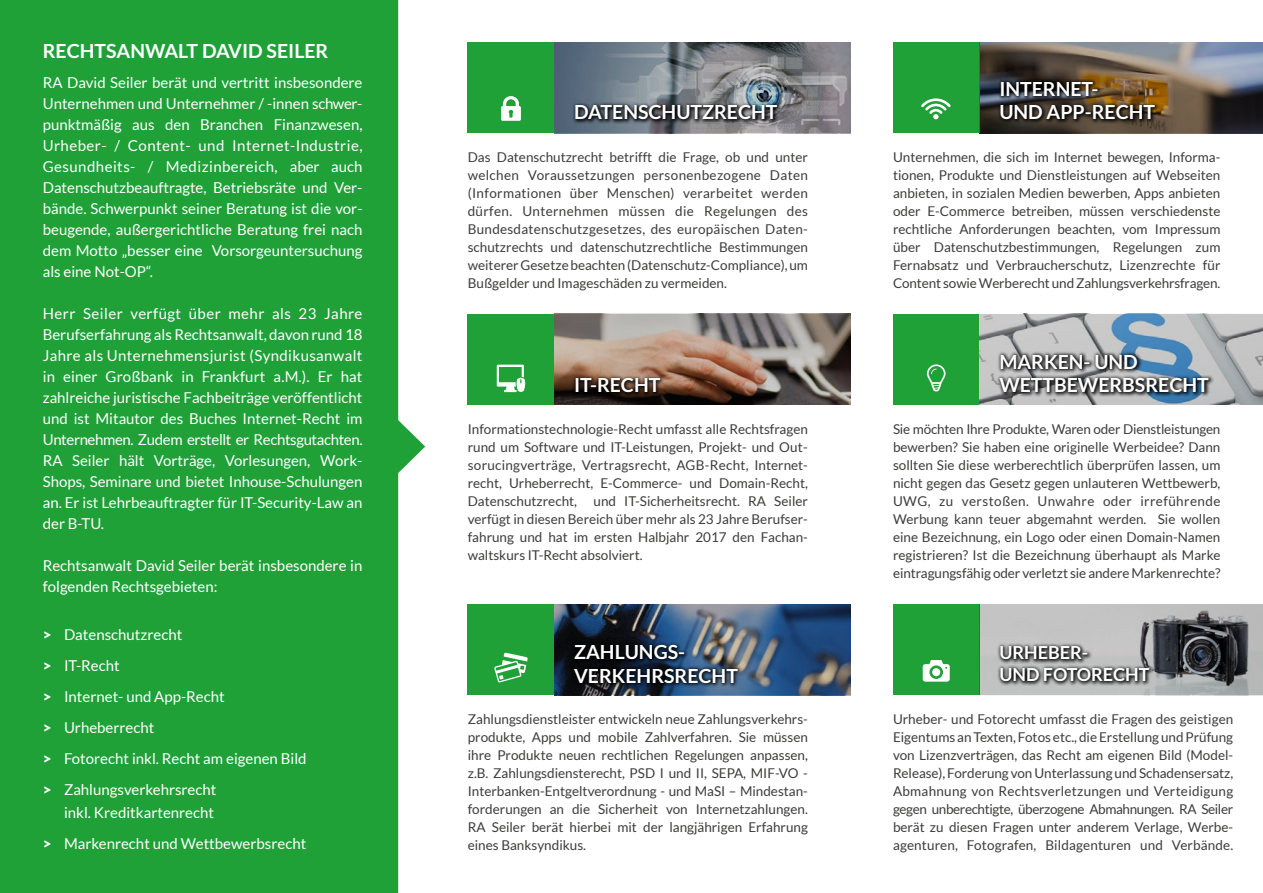
<style>
.page{position:relative;width:1263px;height:893px;background:#fff}
.page>*{position:absolute;margin:0;border:0;box-sizing:border-box;transform-origin:0 0}
.t1{font:700 19.5px/23.4px "Lato";color:#fff}
.t2{font:700 18px/21.6px "Lato";color:#fff}
.t3{font:15px/21px "Lato";color:#fff}
.t4{font:13.5px/18px "Lato";color:#3c3c3b;text-align:justify}
.s1{font-weight:900}
</style>
<div class="page">
<div style="left:893px;top:43px;width:86px;height:90px;background:#1fa138"></div>
<svg style="left:979px;top:43px;width:284px;height:90px;background:#66605b"></svg>
<div style="left:997px;top:79px;width:163px;height:46px;background:#000;opacity:.9"></div>
<svg style="left:921px;top:98px;width:30px;height:21px"></svg>
<div style="left:468px;top:43px;width:86px;height:90px;background:#1fa138"></div>
<svg style="left:554px;top:43px;width:296px;height:90px;background:#787f87"></svg>
<div style="left:572px;top:102px;width:210px;height:23px;background:#000;opacity:.9"></div>
<svg style="left:501px;top:96px;width:20px;height:25px"></svg>
<div style="left:893px;top:314px;width:86px;height:91px;background:#1fa138"></div>
<svg style="left:927px;top:364px;width:18px;height:27px"></svg>
<div style="left:468px;top:604px;width:86px;height:91px;background:#1fa138"></div>
<img style="left:554px;top:604px;width:296px;height:91px">
<div style="left:571px;top:642px;width:172px;height:46px;background:#000;opacity:.9"></div>
<svg style="left:494px;top:653px;width:34px;height:29px"></svg>
<svg style="left:554px;top:314px;width:296px;height:91px;background:#87756b"></svg>
<div style="left:572px;top:375px;width:93px;height:22px;background:#000;opacity:.9"></div>
<div style="left:893px;top:604px;width:86px;height:91px;background:#1fa138"></div>
<svg style="left:979px;top:604px;width:284px;height:91px;background:#939696"></svg>
<div style="left:997px;top:643px;width:158px;height:43px;background:#000;opacity:.9"></div>
<svg style="left:923px;top:660px;width:27px;height:22px"></svg>
<svg style="left:979px;top:314px;width:284px;height:91px;background:#acb4ba"></svg>
<div style="left:996px;top:351px;width:218px;height:46px;background:#000;opacity:.9"></div>
<div style="left:468px;top:314px;width:86px;height:91px;background:#1fa138"></div>
<div style="left:0;top:0;width:425px;height:893px;background:#1fa138"></div>
<h1 class="t1" style="left:43px;top:39px;width:287px">RECHTSANWALT DAVID SEILER</h1>
<p class="t3" style="left:43px;top:72px;width:321px;text-align:justify">RA David Seiler berät und vertritt insbesondere Unternehmen und Unternehmer / -innen schwer&shy;punktmäßig aus den Branchen Finanzwesen, Urheber- / Content- und Internet-Industrie, Gesundheits- / Medizinbereich, aber auch Datenschutzbeauftragte, Betriebsräte und Ver&shy;bände. Schwerpunkt seiner Beratung ist die vor&shy;beugende, außergerichtliche Beratung frei nach dem Motto „besser eine Vorsorgeuntersuchung als eine Not-OP“.</p>
<p class="t3" style="left:43px;top:303px;width:321px;text-align:justify">Herr Seiler verfügt über mehr als 23 Jahre Berufserfahrung als Rechtsanwalt, davon rund 18<br>Jahre als Unternehmensjurist (Syndikusanwalt in einer Großbank in Frankfurt a.M.). Er hat zahlreiche juristische Fachbeiträge veröffentlicht und ist Mitautor des Buches Internet-Recht im Unternehmen. Zudem erstellt er Rechtsgutachten.<br>RA Seiler hält Vorträge, Vorlesungen, Work-Shops, Seminare und bietet Inhouse-Schulungen an. Er ist Lehrbeauftragter für IT-Security-Law an der B-TU.</p>
<p class="t3" style="left:43px;top:555px;width:321px">Rechtsanwalt David Seiler berät insbesondere in folgenden Rechtsgebieten:</p>
<p class="t3" style="left:43px;top:619px;width:265px;line-height:31px"><span class="s1">&gt;</span> Datenschutzrecht<br><span class="s1">&gt;</span> IT-Recht<br><span class="s1">&gt;</span> Internet- und App-Recht<br><span class="s1">&gt;</span> Urheberrecht<br><span class="s1">&gt;</span> Fotorecht inkl. Recht am eigenen Bild <span class="s1">&gt;</span> Zahlungsverkehrsrecht</p>
<p class="t3" style="left:43px;top:796px;width:265px;line-height:31px;text-indent:21px">inkl. Kreditkartenrecht<br><span class="s1">&gt;</span> Markenrecht und Wettbewerbsrecht</p>
<h1 class="t1" style="left:574px;top:100px;width:205px">DATENSCHUTZRECHT</h1>
<p class="t4" style="left:468px;top:148px;width:342px">Das Datenschutzrecht betrifft die Frage, ob und unter welchen Voraussetzungen personenbezogene Daten (Informationen über Menschen) verarbeitet werden dürfen. Unternehmen müssen die Regelungen des Bundesdatenschutzgesetzes, des europäischen Daten&shy;schutzrechts und datenschutzrechtliche Bestimmungen weiterer Gesetze beachten (Datenschutz-Compliance), um Bußgelder und Imageschäden zu vermeiden.</p>
<h1 class="t1" style="left:574px;top:373px;width:88px">IT-RECHT</h1>
<p class="t4" style="left:468px;top:420px;width:342px">Informationstechnologie-Recht umfasst alle Rechtsfragen rund um Software und IT-Leistungen, Projekt- und Out&shy;sorucingverträge, Vertragsrecht, AGB-Recht, Internet&shy;recht, Urheberrecht, E-Commerce- und Domain-Recht, Datenschutzrecht, und IT-Sicherheitsrecht. RA Seiler verfügt in diesen Bereich über mehr als 23 Jahre Berufser&shy;fahrung und hat im ersten Halbjahr 2017 den Fachan&shy;waltskurs IT-Recht absolviert.</p>
<h1 class="t1" style="left:574px;top:640px;width:165px">ZAHLUNGS-<br>VERKEHRSRECHT</h1>
<p class="t4" style="left:468px;top:710px;width:342px">Zahlungsdienstleister entwickeln neue Zahlungsverkehrs&shy;produkte, Apps und mobile Zahlverfahren. Sie müssen ihre Produkte neuen rechtlichen Regelungen anpassen, z.B. Zahlungsdiensterecht, PSD I und II, SEPA, MIF-VO - Interbanken-Entgeltverordnung - und MaSI – Mindestan&shy;forderungen an die Sicherheit von Internetzahlungen.<br>RA Seiler berät hierbei mit der langjährigen Erfahrung eines Banksyndikus.</p>
<h1 class="t1" style="left:999px;top:77px;width:157px">INTERNET-<br>UND APP-RECHT</h1>
<p class="t4" style="left:893px;top:148px;width:329px">Unternehmen, die sich im Internet bewegen, Informa&shy;tionen, Produkte und Dienstleistungen auf Webseiten anbieten, in sozialen Medien bewerben, Apps anbieten oder E-Commerce betreiben, müssen verschiedenste rechtliche Anforderungen beachten, vom Impressum über Datenschutzbestimmungen, Regelungen zum Fernabsatz und Verbraucherschutz, Lizenzrechte für Content sowie Werberecht und Zahlungsverkehrsfragen.</p>
<h1 class="t1" style="left:999px;top:350px;width:211px">MARKEN- UND<br>WETTBEWERBSRECHT</h1>
<p class="t4" style="left:893px;top:420px;width:329px">Sie möchten Ihre Produkte, Waren oder Dienstleistungen bewerben? Sie haben eine originelle Werbeidee? Dann sollten Sie diese werberechtlich überprüfen lassen, um nicht gegen das Gesetz gegen unlauteren Wettbewerb, UWG, zu verstoßen. Unwahre oder irreführende Werbung kann teuer abgemahnt werden. Sie wollen eine Bezeichnung, ein Logo oder einen Domain-Namen registrieren? Ist die Bezeichnung überhaupt als Marke eintragungsfähig oder verletzt sie andere Markenrechte?</p>
<h2 class="t2" style="left:999px;top:642px;width:152px">URHEBER-<br>UND FOTORECHT</h2>
<p class="t4" style="left:893px;top:710px;width:342px">Urheber- und Fotorecht umfasst die Fragen des geistigen Eigentums an Texten, Fotos etc., die Erstellung und Prüfung von Lizenzverträgen, das Recht am eigenen Bild (Model-Release), Forderung von Unterlassung und Schadensersatz, Abmahnung von Rechtsverletzungen und Verteidigung gegen unberechtigte, überzogene Abmahnungen. RA Seiler berät zu diesen Fragen unter anderem Verlage, Werbe&shy;agenturen, Fotografen, Bildagenturen und Verbände.</p>
</div>
